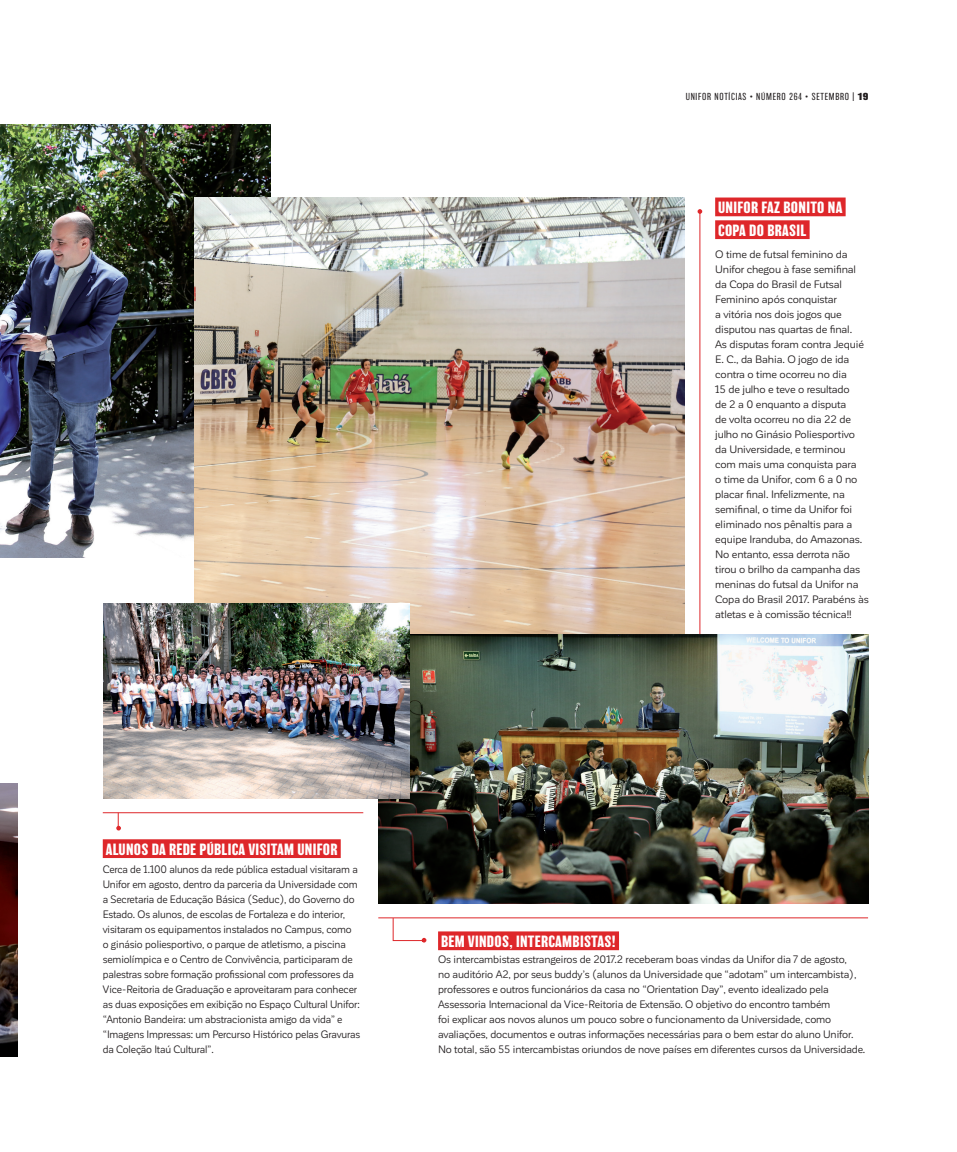
<style>
.page{position:relative;width:957px;height:1152px;background:#fff}
.page>*{position:absolute;margin:0;border:0;box-sizing:border-box;transform-origin:0 0}
.t1{font:700 15px/22.8px "Balboa";letter-spacing:.02em;color:#fff}
.t2{font:10.62px/15px "Corporative Sans Rd";letter-spacing:-.01em;color:#231f20}
.t3{font:200 9.38px "Balboa";letter-spacing:.08em;color:#231f20}
.s1{font-weight:900}
</style>
<div class="page">
<img style="left:0;top:783px;width:18px;height:273px">
<img style="left:0;top:125px;width:271px;height:432px">
<hr style="left:699px;top:212px;width:1px;height:424px;background:#de272a">
<svg style="left:697px;top:209px;width:5px;height:5px"></svg>
<img style="left:194px;top:198px;width:490px;height:437px">
<img style="left:378px;top:635px;width:490px;height:268px">
<div style="left:715px;top:197px;width:130px;height:19px;background:#de272a"></div>
<div style="left:715px;top:220px;width:94px;height:19px;background:#de272a"></div>
<div style="left:103px;top:839px;width:238px;height:19px;background:#de272a"></div>
<div style="left:438px;top:931px;width:181px;height:19px;background:#de272a"></div>
<img style="left:103px;top:603px;width:306px;height:195px">
<hr style="left:103px;top:812px;width:260px;height:1px;background:#de272a">
<hr style="left:378px;top:917px;width:490px;height:1px;background:#de272a">
<svg style="left:116px;top:812px;width:5px;height:18px"></svg>
<svg style="left:393px;top:917px;width:33px;height:25px"></svg>
<p class="t3" style="left:685px;top:92px;width:184px">UNIFOR NOTÍCIAS • NÚMERO 264 • SETEMBRO | <span class="s1">19</span></p>
<h1 class="t1" style="left:718px;top:196px;width:126px">UNIFOR FAZ BONITO NA<br>COPA DO BRASIL</h1>
<p class="t2" style="left:715px;top:247px;width:155px">O time de futsal feminino da<br>Unifor chegou à fase semifinal da Copa do Brasil de Futsal<br>Feminino após conquistar<br>a vitória nos dois jogos que disputou nas quartas de final.<br>As disputas foram contra Jequié<br>E. C., da Bahia. O jogo de ida contra o time ocorreu no dia<br>15 de julho e teve o resultado<br>de 2 a 0 enquanto a disputa<br>de volta ocorreu no dia 22 de julho no Ginásio Poliesportivo da Universidade, e terminou com mais uma conquista para<br>o time da Unifor, com 6 a 0 no placar final. Infelizmente, na semifinal, o time da Unifor foi eliminado nos pênaltis para a equipe Iranduba, do Amazonas.<br>No entanto, essa derrota não tirou o brilho da campanha das meninas do futsal da Unifor na<br>Copa do Brasil 2017. Parabéns às atletas e à comissão técnica!!</p>
<h1 class="t1" style="left:106px;top:838px;width:233px">ALUNOS DA REDE PÚBLICA VISITAM UNIFOR</h1>
<p class="t2" style="left:103px;top:862px;width:259px">Cerca de 1.100 alunos da rede pública estadual visitaram a Unifor em agosto, dentro da parceria da Universidade com a Secretaria de Educação Básica (Seduc), do Governo do Estado. Os alunos, de escolas de Fortaleza e do interior, visitaram os equipamentos instalados no Campus, como o ginásio poliesportivo, o parque de atletismo, a piscina semiolímpica e o Centro de Convivência, participaram de palestras sobre formação profissional com professores da Vice-Reitoria de Graduação e aproveitaram para conhecer as duas exposições em exibição no Espaço Cultural Unifor: “Antonio Bandeira: um abstracionista amigo da vida” e “Imagens Impressas: um Percurso Histórico pelas Gravuras da Coleção Itaú Cultural”.</p>
<h1 class="t1" style="left:441px;top:930px;width:176px">BEM VINDOS, INTERCAMBISTAS!</h1>
<p class="t2" style="left:438px;top:952px;width:429px">Os intercambistas estrangeiros de 2017.2 receberam boas vindas da Unifor dia 7 de agosto,<br>no auditório A2, por seus buddy’s (alunos da Universidade que “adotam” um intercambista), professores e outros funcionários da casa no “Orientation Day”, evento idealizado pela Assessoria Internacional da Vice-Reitoria de Extensão. O objetivo do encontro também<br>foi explicar aos novos alunos um pouco sobre o funcionamento da Universidade, como avaliações, documentos e outras informações necessárias para o bem estar do aluno Unifor.<br>No total, são 55 intercambistas oriundos de nove países em diferentes cursos da Universidade.</p>
</div>
